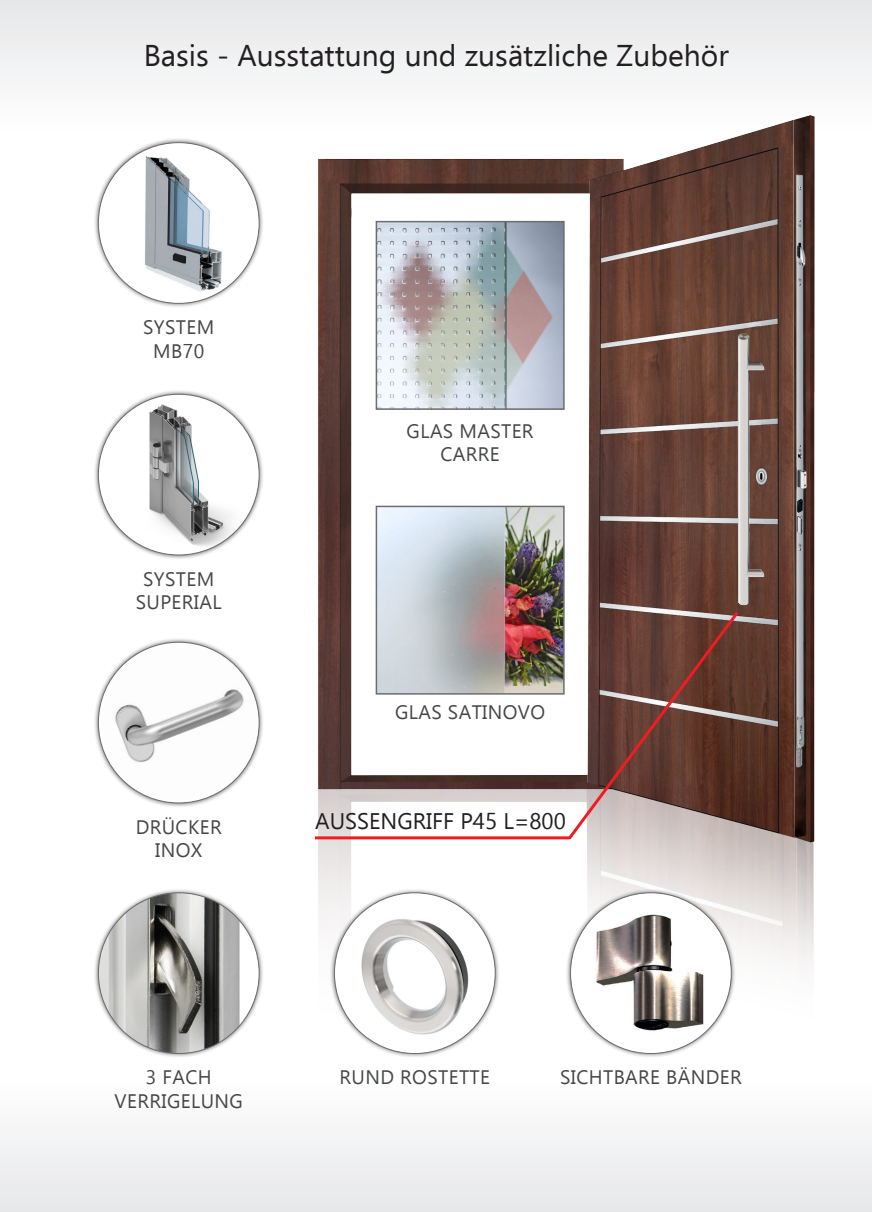
<style>
.page{position:relative;width:872px;height:1212px;background:#fff}
.page>*{position:absolute;margin:0;border:0;box-sizing:border-box;transform-origin:0 0}
.tekst_PL{font:30px "Ebrima";color:#231f20}
.tekst_PL-2{font:22.5px "Ebrima";color:#231f20}
.czerwony_pasek_podty{font:19.5px/23.4px "Ebrima";letter-spacing:.02em;color:#454647;text-align:center}
.czerwony_pasek_podty-2{font:19.5px/23.4px "Ebrima";letter-spacing:.02em;color:#454647;text-align:center}
</style>
<div class="page">
<div style="left:0;top:0;width:872px;height:590px;background:linear-gradient(to bottom,#f5f5f6,#fff)"></div>
<div style="left:0;top:622px;width:872px;height:590px;background:linear-gradient(to bottom,#fff,#f5f5f6)"></div>
<img style="left:307px;top:108px;width:526px;height:989px">
<div style="left:329px;top:888px;width:171px;height:170px;background:#231f20;opacity:.65"></div>
<div style="left:334px;top:893px;width:161px;height:160px;background:#fff;border-radius:50%"></div>
<img style="left:355px;top:913px;width:128px;height:128px">
<div style="left:93px;top:888px;width:171px;height:170px;background:#231f20;opacity:.65"></div>
<img style="left:98px;top:893px;width:161px;height:160px;border-radius:80px">
<div style="left:565px;top:888px;width:171px;height:170px;background:#231f20;opacity:.65"></div>
<img style="left:570px;top:893px;width:161px;height:160px;border-radius:80px">
<svg style="left:565px;top:609px;width:176px;height:234px;background:#886962"></svg>
<hr style="left:315px;top:836px;width:255px;height:3px;background:#ee1d23">
<div style="left:93px;top:637px;width:171px;height:171px;background:#231f20;opacity:.65"></div>
<img style="left:98px;top:642px;width:161px;height:161px">
<div style="left:93px;top:389px;width:171px;height:171px;background:#231f20;opacity:.65"></div>
<img style="left:98px;top:394px;width:161px;height:161px;border-radius:80px">
<div style="left:93px;top:138px;width:171px;height:170px;background:#231f20;opacity:.65"></div>
<img style="left:98px;top:143px;width:161px;height:160px;border-radius:80px">
<img style="left:378px;top:224px;width:183px;height:183px">
<div style="left:375px;top:221px;width:189px;height:189px;border:2px solid #6c6d70"></div>
<img style="left:378px;top:509px;width:183px;height:183px">
<div style="left:375px;top:506px;width:189px;height:189px;border:2px solid #6c6d70"></div>
<img style="left:723px;top:325px;width:72px;height:299px">
<p class="tekst_PL" style="left:144px;top:33px;width:586px">Basis - Ausstattung und zusätzliche Zubehör</p>
<p class="czerwony_pasek_podty-2" style="left:143px;top:315px;width:73px">SYSTEM<br>MB70</p>
<p class="czerwony_pasek_podty-2" style="left:143px;top:567px;width:73px">SYSTEM</p>
<p class="czerwony_pasek_podty-2" style="left:136px;top:590px;width:87px">SUPERIAL</p>
<p class="czerwony_pasek_podty-2" style="left:136px;top:815px;width:87px">DRÜCKER<br>INOX</p>
<p class="czerwony_pasek_podty" style="left:406px;top:419px;width:128px">GLAS MASTER<br>CARRE</p>
<p class="czerwony_pasek_podty" style="left:395px;top:700px;width:151px">GLAS SATINOVO</p>
<p class="tekst_PL-2" style="left:315px;top:805px;width:252px">AUSSENGRIFF P45 L=800</p>
<p class="czerwony_pasek_podty-2" style="left:146px;top:1065px;width:67px">3 FACH</p>
<p class="czerwony_pasek_podty" style="left:560px;top:1065px;width:183px">SICHTBARE BÄNDER</p>
<p class="czerwony_pasek_podty-2" style="left:115px;top:1088px;width:130px">VERRIGELUNG</p>
<p class="czerwony_pasek_podty" style="left:339px;top:1065px;width:152px">RUND ROSTETTE</p>
</div>
